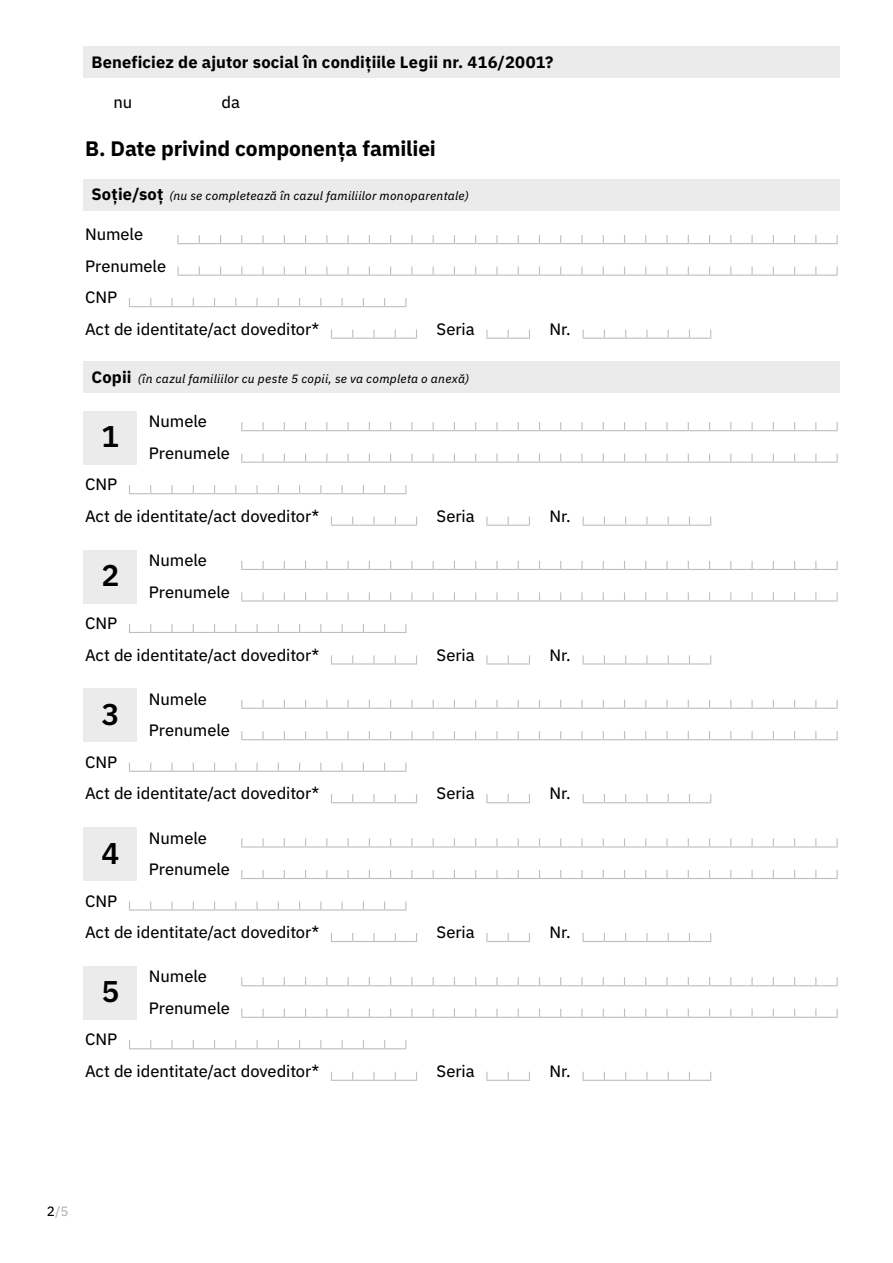
<style>
.page{position:relative;width:893px;height:1263px;background:#fff}
.page>*{position:absolute;margin:0;border:0;box-sizing:border-box;transform-origin:0 0}
.cifra_mare{font:600 30px "IBM Plex Sans";color:#000}
.subtitlu_nivel_2{font:700 21px "IBM Plex Sans";letter-spacing:-.005em;color:#000}
.text_normal_fara_lin{font:16.5px/31.5px "IBM Plex Sans Text";letter-spacing:-.005em;color:#000}
.text_normal_offsetat{font:16.5px/31.5px "IBM Plex Sans Text";letter-spacing:-.005em;color:#000}
.subtitlu_nivel_3_sec{font:700 16.5px "IBM Plex Sans";letter-spacing:.01em;color:#000}
.t1{font:13.5px "IBM Plex Sans Text";color:#b1b4b6}
.subtitlu_nivel_3_sec-2{font:italic 12px "IBM Plex Sans Text";letter-spacing:.02em;color:#000}
.s1{font-family:"IBM Plex Sans";font-weight:700;font-style:normal;font-size:16.5px}
.s2{color:#000}
</style>
<div class="page">
<div style="left:83px;top:47px;width:757px;height:31px;background:#ebebec"></div>
<div style="left:83px;top:179px;width:757px;height:31px;background:#ebebec"></div>
<div style="left:83px;top:362px;width:757px;height:31px;background:#ebebec"></div>
<svg style="left:177px;top:235px;width:661px;height:9px"></svg>
<svg style="left:177px;top:267px;width:661px;height:9px"></svg>
<svg style="left:129px;top:298px;width:277px;height:9px"></svg>
<svg style="left:331px;top:330px;width:86px;height:9px"></svg>
<svg style="left:486px;top:330px;width:44px;height:9px"></svg>
<svg style="left:583px;top:330px;width:128px;height:9px"></svg>
<svg style="left:241px;top:422px;width:597px;height:9px"></svg>
<svg style="left:241px;top:454px;width:597px;height:9px"></svg>
<svg style="left:129px;top:485px;width:277px;height:9px"></svg>
<svg style="left:331px;top:517px;width:86px;height:9px"></svg>
<svg style="left:486px;top:517px;width:44px;height:9px"></svg>
<svg style="left:583px;top:517px;width:128px;height:9px"></svg>
<svg style="left:241px;top:561px;width:597px;height:9px"></svg>
<svg style="left:241px;top:592px;width:597px;height:9px"></svg>
<svg style="left:129px;top:624px;width:277px;height:9px"></svg>
<svg style="left:331px;top:655px;width:86px;height:9px"></svg>
<svg style="left:486px;top:655px;width:44px;height:9px"></svg>
<svg style="left:583px;top:655px;width:128px;height:9px"></svg>
<svg style="left:241px;top:700px;width:597px;height:9px"></svg>
<svg style="left:241px;top:731px;width:597px;height:9px"></svg>
<svg style="left:129px;top:763px;width:277px;height:9px"></svg>
<svg style="left:331px;top:794px;width:86px;height:9px"></svg>
<svg style="left:486px;top:794px;width:44px;height:9px"></svg>
<svg style="left:583px;top:794px;width:128px;height:9px"></svg>
<svg style="left:241px;top:838px;width:597px;height:9px"></svg>
<svg style="left:241px;top:870px;width:597px;height:9px"></svg>
<svg style="left:129px;top:901px;width:277px;height:9px"></svg>
<svg style="left:331px;top:933px;width:86px;height:9px"></svg>
<svg style="left:486px;top:933px;width:44px;height:9px"></svg>
<svg style="left:583px;top:933px;width:128px;height:9px"></svg>
<svg style="left:241px;top:977px;width:597px;height:9px"></svg>
<svg style="left:241px;top:1009px;width:597px;height:9px"></svg>
<svg style="left:129px;top:1040px;width:277px;height:9px"></svg>
<svg style="left:331px;top:1072px;width:86px;height:9px"></svg>
<svg style="left:486px;top:1072px;width:44px;height:9px"></svg>
<svg style="left:583px;top:1072px;width:128px;height:9px"></svg>
<div style="left:84px;top:411px;width:53px;height:53px;background:#ebebec"></div>
<div style="left:84px;top:550px;width:53px;height:53px;background:#ebebec"></div>
<div style="left:84px;top:689px;width:53px;height:53px;background:#ebebec"></div>
<div style="left:84px;top:827px;width:53px;height:53px;background:#ebebec"></div>
<div style="left:84px;top:966px;width:53px;height:53px;background:#ebebec"></div>
<p class="subtitlu_nivel_3_sec" style="left:91px;top:49px;width:464px">Beneficiez de ajutor social în condițiile Legii nr. 416/2001?</p>
<p class="text_normal_fara_lin" style="left:114px;top:85px;width:20px">nu</p>
<p class="text_normal_fara_lin" style="left:222px;top:85px;width:20px">da</p>
<p class="subtitlu_nivel_2" style="left:85px;top:132px;width:352px">B. Date privind componența familiei</p>
<p class="subtitlu_nivel_3_sec-2" style="left:91px;top:187px;width:379px"><span class="s1">Soție/soț</span> (nu se completează în cazul familiilor monoparentale)</p>
<p class="text_normal_offsetat" style="left:85px;top:217px;width:83px">Numele<br>Prenumele</p>
<p class="text_normal_fara_lin" style="left:85px;top:280px;width:236px">CNP<br>Act de identitate/act doveditor*</p>
<p class="text_normal_fara_lin" style="left:437px;top:312px;width:40px">Seria</p>
<p class="text_normal_fara_lin" style="left:549px;top:312px;width:23px">Nr.</p>
<p class="subtitlu_nivel_3_sec-2" style="left:91px;top:369px;width:379px"><span class="s1">Copii</span> (în cazul familiilor cu peste 5 copii, se va completa o anexă)</p>
<p class="text_normal_offsetat" style="left:149px;top:404px;width:83px">Numele<br>Prenumele</p>
<p class="text_normal_fara_lin" style="left:85px;top:467px;width:236px">CNP<br>Act de identitate/act doveditor*</p>
<p class="cifra_mare" style="left:101px;top:413px;width:19px">1</p>
<p class="text_normal_fara_lin" style="left:437px;top:499px;width:40px">Seria</p>
<p class="text_normal_fara_lin" style="left:549px;top:499px;width:23px">Nr.</p>
<p class="text_normal_offsetat" style="left:149px;top:543px;width:83px">Numele<br>Prenumele</p>
<p class="text_normal_fara_lin" style="left:85px;top:606px;width:236px">CNP<br>Act de identitate/act doveditor*</p>
<p class="cifra_mare" style="left:101px;top:552px;width:19px">2</p>
<p class="text_normal_offsetat" style="left:149px;top:682px;width:83px">Numele<br>Prenumele</p>
<p class="text_normal_fara_lin" style="left:85px;top:745px;width:236px">CNP<br>Act de identitate/act doveditor*</p>
<p class="cifra_mare" style="left:101px;top:691px;width:19px">3</p>
<p class="text_normal_offsetat" style="left:149px;top:820px;width:83px">Numele<br>Prenumele</p>
<p class="text_normal_fara_lin" style="left:85px;top:883px;width:236px">CNP<br>Act de identitate/act doveditor*</p>
<p class="cifra_mare" style="left:101px;top:829px;width:19px">4</p>
<p class="text_normal_offsetat" style="left:149px;top:959px;width:83px">Numele<br>Prenumele</p>
<p class="text_normal_fara_lin" style="left:85px;top:1022px;width:236px">CNP<br>Act de identitate/act doveditor*</p>
<p class="cifra_mare" style="left:101px;top:968px;width:19px">5</p>
<p class="text_normal_fara_lin" style="left:437px;top:637px;width:40px">Seria</p>
<p class="text_normal_fara_lin" style="left:549px;top:637px;width:23px">Nr.</p>
<p class="text_normal_fara_lin" style="left:437px;top:776px;width:40px">Seria</p>
<p class="text_normal_fara_lin" style="left:549px;top:776px;width:23px">Nr.</p>
<p class="text_normal_fara_lin" style="left:437px;top:915px;width:40px">Seria</p>
<p class="text_normal_fara_lin" style="left:549px;top:915px;width:23px">Nr.</p>
<p class="text_normal_fara_lin" style="left:437px;top:1054px;width:40px">Seria</p>
<p class="text_normal_fara_lin" style="left:549px;top:1054px;width:23px">Nr.</p>
<p class="t1" style="left:47px;top:1200px;width:23px"><span class="s2">2</span>/5</p>
</div>
